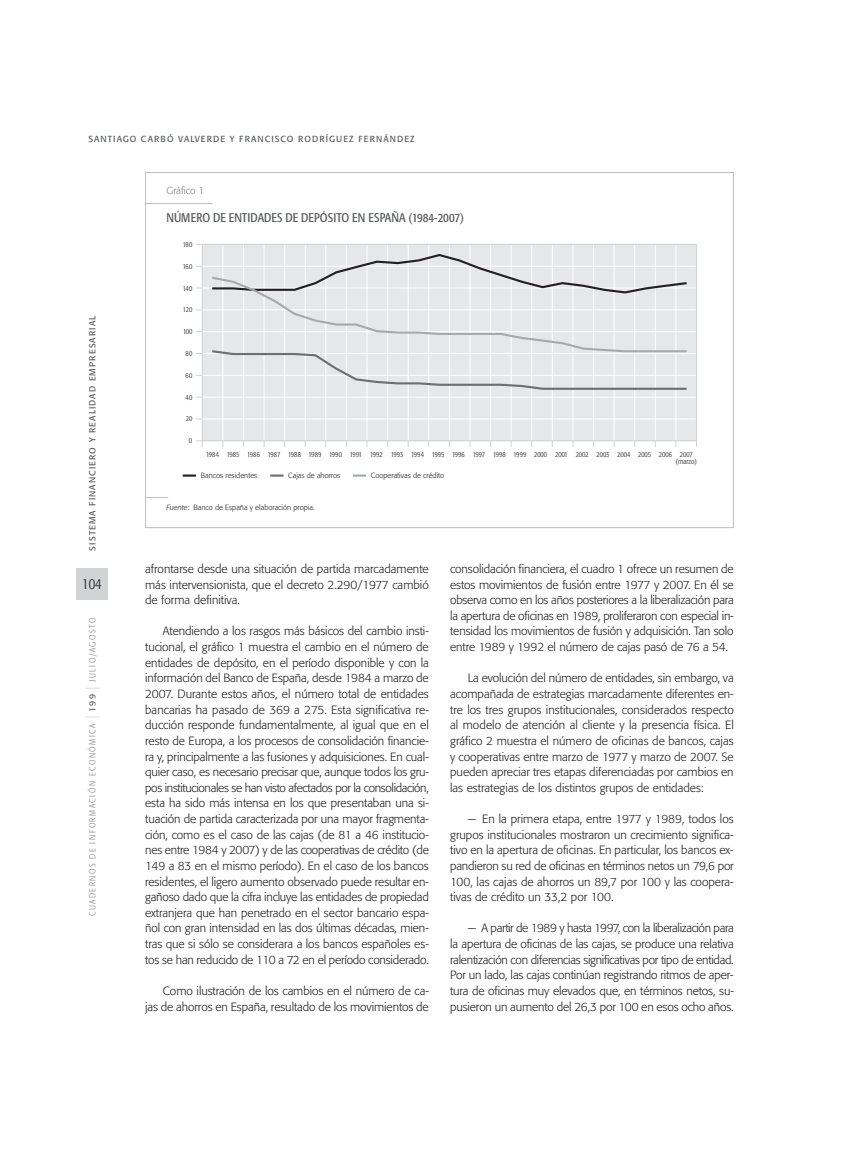
<style>
.page{position:relative;width:851px;height:1170px;background:#fff}
.page>*{position:absolute;margin:0;border:0;box-sizing:border-box;transform-origin:0 0}
.t1{font:300 condensed 15px "Formata";color:#231f20}
.t2{font:condensed 12.5px "Formata";color:#58595b}
.t3{font:300 11.88px/15.6px "Formata";letter-spacing:-.01em;color:#231f20;text-align:justify}
.t4{font:300 10px "Formata";color:#808285}
.t5{font:8.75px "Formata";letter-spacing:.12em;color:#58595b}
.t6{font:300 condensed 8.75px "Formata";letter-spacing:.17em;color:#808285}
.t7{font:300 condensed 7.5px/7.5px "Formata";color:#231f20}
.t8{font:300 7.5px "Formata";color:#231f20}
.s1{font-style:italic}
</style>
<div class="page">
<div style="left:76px;top:567px;width:32px;height:32px;background:#d1d3d4"></div>
<svg style="left:85px;top:716px;width:15px;height:1px"></svg>
<svg style="left:145px;top:172px;width:589px;height:356px"></svg>
<svg style="left:145px;top:497px;width:23px;height:1px"></svg>
<p class="t5" style="left:88px;top:135px;width:328px">SANTIAGO CARBÓ VALVERDE Y FRANCISCO RODRÍGUEZ FERNÁNDEZ</p>
<p class="t4" style="left:166px;top:186px;width:39px">Gráfico 1</p>
<p class="t2" style="left:166px;top:212px;width:299px">NÚMERO DE ENTIDADES DE DEPÓSITO EN ESPAÑA (1984-2007)</p>
<p class="t5" style="left:88px;top:550px;width:236px;rotate:-90deg">SISTEMA FINANCIERO Y REALIDAD EMPRESARIAL</p>
<p class="t1" style="left:82px;top:577px;width:21px">104</p>
<p class="t6" style="left:89px;top:682px;width:66px;rotate:-90deg">JULIO/AGOSTO</p>
<p class="t5" style="left:88px;top:711px;width:19px;rotate:-90deg">199</p>
<p class="t6" style="left:89px;top:916px;width:194px;rotate:-90deg">CUADERNOS DE INFORMACIÓN ECONÓMICA</p>
<p class="t7" style="left:183px;top:241px;width:11px">180</p>
<p class="t7" style="left:183px;top:263px;width:11px">160</p>
<p class="t7" style="left:183px;top:285px;width:11px">140</p>
<p class="t7" style="left:183px;top:306px;width:11px">120</p>
<p class="t7" style="left:183px;top:328px;width:11px">100</p>
<p class="t7" style="left:186px;top:350px;width:8px">80</p>
<p class="t7" style="left:186px;top:372px;width:8px">60</p>
<p class="t7" style="left:186px;top:394px;width:8px">40</p>
<p class="t7" style="left:186px;top:415px;width:8px">20</p>
<p class="t7" style="left:189px;top:437px;width:5px">0</p>
<p class="t7" style="left:206px;top:451px;width:14px">1984</p>
<p class="t7" style="left:675px;top:451px;width:23px;text-indent:-449px">1985 1986 1987 1988 1989 1990 1991 1992 1993 1994 1995 1996 1997 1998 1999 2000 2001 2002 2003 2004 2005 2006 2007 (marzo)</p>
<p class="t8" style="left:371px;top:472px;width:75px">Cooperativas de crédito</p>
<p class="t8" style="left:201px;top:472px;width:58px">Bancos residentes</p>
<p class="t8" style="left:288px;top:472px;width:54px">Cajas de ahorros</p>
<p class="t8" style="left:166px;top:504px;width:149px"><span class="s1">Fuente</span>: Banco de España y elaboración propia.</p>
<p class="t3" style="left:145px;top:561px;width:285px">afrontarse desde una situación de partida marcadamente más intervensionista, que el decreto 2.290/1977 cambió de forma definitiva.</p>
<p class="t3" style="left:145px;top:624px;width:285px;text-indent:18px">Atendiendo a los rasgos más básicos del cambio insti&shy;tucional, el gráfico 1 muestra el cambio en el número de entidades de depósito, en el período disponible y con la información del Banco de España, desde 1984 a marzo de 2007. Durante estos años, el número total de entidades bancarias ha pasado de 369 a 275. Esta significativa re&shy;ducción responde fundamentalmente, al igual que en el resto de Europa, a los procesos de consolidación financie&shy;ra y, principalmente a las fusiones y adquisiciones. En cual&shy;quier caso, es necesario precisar que, aunque todos los gru&shy;pos institucionales se han visto afectados por la consolidación, esta ha sido más intensa en los que presentaban una si&shy;tuación de partida caracterizada por una mayor fragmenta&shy;ción, como es el caso de las cajas (de 81 a 46 institucio&shy;nes entre 1984 y 2007) y de las cooperativas de crédito (de 149 a 83 en el mismo período). En el caso de los bancos residentes, el ligero aumento observado puede resultar en&shy;gañoso dado que la cifra incluye las entidades de propiedad extranjera que han penetrado en el sector bancario espa&shy;ñol con gran intensidad en las dos últimas décadas, mien&shy;tras que si sólo se considerara a los bancos españoles es&shy;tos se han reducido de 110 a 72 en el período considerado.</p>
<p class="t3" style="left:145px;top:983px;width:285px;text-align:right">Como ilustración de los cambios en el número de ca-<br>jas de ahorros en España, resultado de los movimientos de</p>
<p class="t3" style="left:450px;top:561px;width:285px">consolidación financiera, el cuadro 1 ofrece un resumen de estos movimientos de fusión entre 1977 y 2007. En él se observa como en los años posteriores a la liberalización para la apertura de oficinas en 1989, proliferaron con especial in&shy;tensidad los movimientos de fusión y adquisición. Tan solo entre 1989 y 1992 el número de cajas pasó de 76 a 54.</p>
<p class="t3" style="left:450px;top:671px;width:285px;text-indent:18px">La evolución del número de entidades, sin embargo, va acompañada de estrategias marcadamente diferentes en&shy;tre los tres grupos institucionales, considerados respecto al modelo de atención al cliente y la presencia física. El gráfico 2 muestra el número de oficinas de bancos, cajas y cooperativas entre marzo de 1977 y marzo de 2007. Se pueden apreciar tres etapas diferenciadas por cambios en las estrategias de los distintos grupos de entidades:</p>
<p class="t3" style="left:450px;top:811px;width:285px;text-indent:18px">— En la primera etapa, entre 1977 y 1989, todos los grupos institucionales mostraron un crecimiento significa&shy;tivo en la apertura de oficinas. En particular, los bancos ex&shy;pandieron su red de oficinas en términos netos un 79,6 por 100, las cajas de ahorros un 89,7 por 100 y las coopera&shy;tivas de crédito un 33,2 por 100.</p>
<p class="t3" style="left:450px;top:921px;width:285px;text-indent:18px">— A partir de 1989 y hasta 1997, con la liberalización para la apertura de oficinas de las cajas, se produce una relativa ralentización con diferencias significativas por tipo de entidad.<br>Por un lado, las cajas continúan registrando ritmos de aper&shy;tura de oficinas muy elevados que, en términos netos, su&shy;pusieron un aumento del 26,3 por 100 en esos ocho años.</p>
</div>
